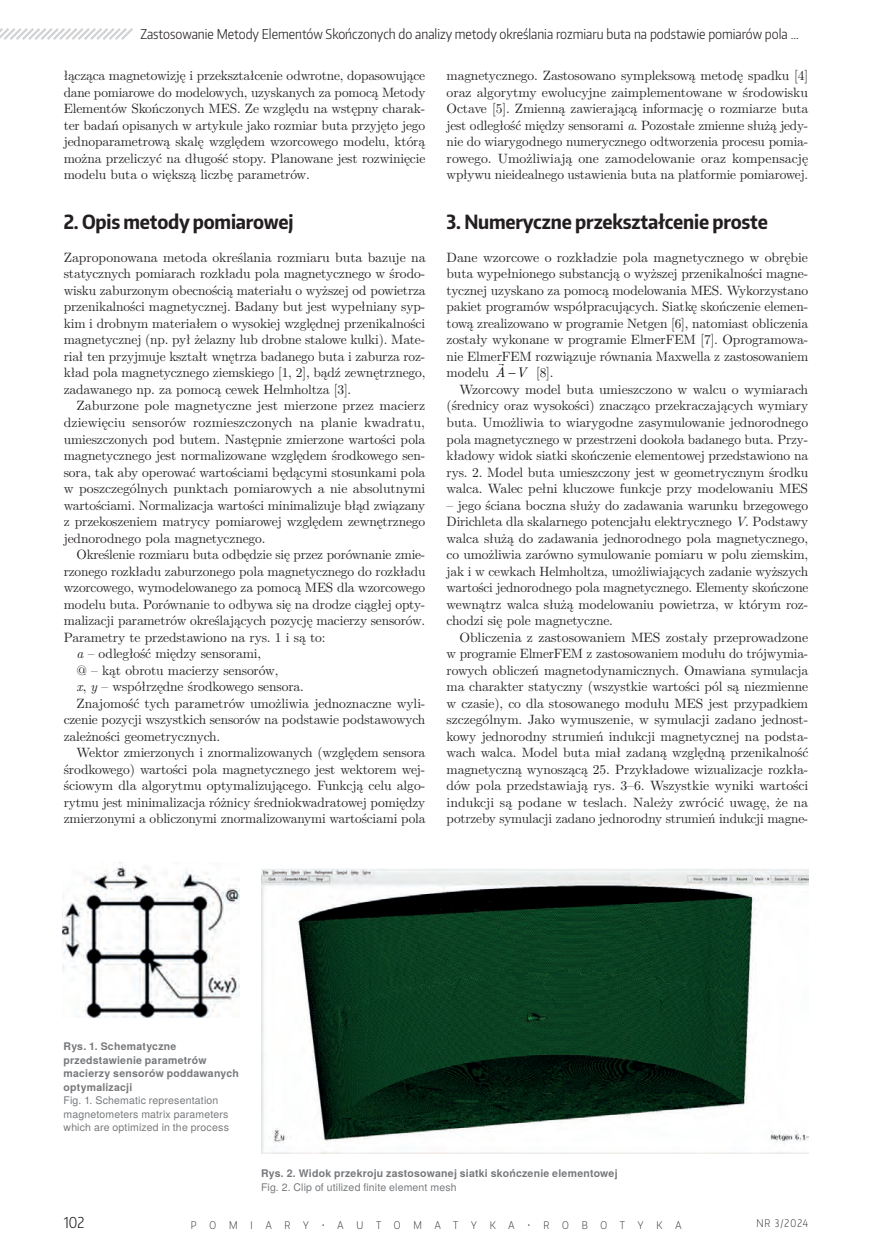
<style>
.page{position:relative;width:872px;height:1255px;background:#fff}
.page>*{position:absolute;margin:0;border:0;box-sizing:border-box;transform-origin:0 0}
.t1{font:700 19.5px "Encode Sans Condensed";letter-spacing:-.01em;color:#231f20}
.t2{font:300 15px "Encode Sans Condensed";color:#231f20}
.t3{font:13.5px/16.5px "LM Roman 10";letter-spacing:-.01em;color:#231f20;text-align:justify}
.t4{font:300 13.5px "Encode Sans Condensed";color:#231f20}
.t5{font:700 10.5px/13.5px "Te X Gyre Heros";letter-spacing:.02em;color:#76787b}
.t6{font:10.5px/13.5px "Te X Gyre Heros";letter-spacing:.015em;color:#76787b}
.t7{font:200 10.5px "Encode Sans Condensed";letter-spacing:1.225em;color:#231f20}
.s1{font-style:italic}
.s2{font-style:italic;font-size:13.95px;color:#000001}
.s3{color:#000001}
</style>
<div class="page">
<img style="left:62px;top:862px;width:177px;height:155px">
<img style="left:261px;top:868px;width:547px;height:285px">
<svg style="left:0;top:28px;width:133px;height:12px"></svg>
<p class="t4" style="left:140px;top:25px;width:660px">Zastosowanie Metody Elementów Skończonych do analizy metody określania rozmiaru buta na podstawie pomiarów pola ...</p>
<p class="t3" style="left:64px;top:66px;width:363px">łącząca magnetowizję i przekształcenie odwrotne, dopasowujące dane pomiarowe do modelowych, uzyskanych za pomocą Metody Elementów Skończonych MES. Ze względu na wstępny charak&shy;ter badań opisanych w artykule jako rozmiar buta przyjęto jego jednoparametrową skalę względem wzorcowego modelu, którą można przeliczyć na długość stopy. Planowane jest rozwinięcie modelu buta o większą liczbę parametrów.</p>
<h1 class="t1" style="left:64px;top:209px;width:231px">2. Opis metody pomiarowej</h1>
<p class="t3" style="left:64px;top:248px;width:363px">Zaproponowana metoda określania rozmiaru buta bazuje na statycznych pomiarach rozkładu pola magnetycznego w środo&shy;wisku zaburzonym obecnością materiału o wyższej od powietrza przenikalności magnetycznej. Badany but jest wypełniany syp&shy;kim i drobnym materiałem o wysokiej względnej przenikalności magnetycznej (np. pył żelazny lub drobne stalowe kulki). Mate&shy;riał ten przyjmuje kształt wnętrza badanego buta i zaburza roz&shy;kład pola magnetycznego ziemskiego [1, 2], bądź zewnętrznego, zadawanego np. za pomocą cewek Helmholtza [3].</p>
<p class="t3" style="left:64px;top:396px;width:363px;text-indent:13px">Zaburzone pole magnetyczne jest mierzone przez macierz dziewięciu sensorów rozmieszczonych na planie kwadratu, umieszczonych pod butem. Następnie zmierzone wartości pola magnetycznego jest normalizowane względem środkowego sen&shy;sora, tak aby operować wartościami będącymi stosunkami pola w poszczególnych punktach pomiarowych a nie absolutnymi wartościami. Normalizacja wartości minimalizuje błąd związany z przekoszeniem matrycy pomiarowej względem zewnętrznego jednorodnego pola magnetycznego.</p>
<p class="t3" style="left:76px;top:545px;width:350px">Określenie rozmiaru buta odbędzie się przez porównanie zmie-</p>
<p class="t3" style="left:64px;top:561px;width:363px">rzonego rozkładu zaburzonego pola magnetycznego do rozkładu</p>
<p class="t3" style="left:64px;top:578px;width:363px">wzorcowego, wymodelowanego za pomocą MES dla wzorcowego</p>
<p class="t3" style="left:64px;top:594px;width:363px">modelu buta. Porównanie to odbywa się na drodze ciągłej opty-</p>
<p class="t3" style="left:64px;top:611px;width:363px">malizacji parametrów określających pozycję macierzy sensorów.</p>
<p class="t3" style="left:64px;top:627px;width:263px">Parametry te przedstawiono na rys. 1 i są to:</p>
<p class="t3" style="left:77px;top:644px;width:186px"><span class="s1">a</span> – odległość między sensorami,</p>
<p class="t3" style="left:77px;top:660px;width:203px">@ – kąt obrotu macierzy sensorów,</p>
<p class="t3" style="left:77px;top:677px;width:229px"><span class="s1">x</span>, <span class="s1">y</span> – współrzędne środkowego sensora.</p>
<p class="t3" style="left:76px;top:693px;width:350px">Znajomość tych parametrów umożliwia jednoznaczne wyli-</p>
<p class="t3" style="left:64px;top:710px;width:363px">czenie pozycji wszystkich sensorów na podstawie podstawowych</p>
<p class="t3" style="left:64px;top:726px;width:158px">zależności geometrycznych.</p>
<p class="t3" style="left:77px;top:743px;width:350px">Wektor zmierzonych i znormalizowanych (względem sensora</p>
<p class="t3" style="left:64px;top:759px;width:363px">środkowego) wartości pola magnetycznego jest wektorem wej-</p>
<p class="t3" style="left:64px;top:776px;width:363px">ściowym dla algorytmu optymalizującego. Funkcją celu algo-</p>
<p class="t3" style="left:64px;top:792px;width:363px">rytmu jest minimalizacja różnicy średniokwadratowej pomiędzy</p>
<p class="t3" style="left:64px;top:809px;width:363px">zmierzonymi a obliczonymi znormalizowanymi wartościami pola</p>
<p class="t3" style="left:446px;top:66px;width:363px">magnetycznego. Zastosowano sympleksową metodę spadku [4] oraz algorytmy ewolucyjne zaimplementowane w środowisku Octave [5]. Zmienną zawierającą informację o rozmiarze buta jest odległość między sensorami <span class="s1">a</span>. Pozostałe zmienne służą jedy&shy;nie do wiarygodnego numerycznego odtworzenia procesu pomia&shy;rowego. Umożliwiają one zamodelowanie oraz kompensację wpływu nieidealnego ustawienia buta na platformie pomiarowej.</p>
<h1 class="t1" style="left:446px;top:209px;width:323px">3. Numeryczne przekształcenie proste</h1>
<p class="t3" style="left:446px;top:248px;width:363px">Dane wzorcowe o rozkładzie pola magnetycznego w obrębie buta wypełnionego substancją o wyższej przenikalności magne&shy;tycznej uzyskano za pomocą modelowania MES. Wykorzystano pakiet programów współpracujących. Siatkę skończenie elemen&shy;tową zrealizowano w programie Netgen [6], natomiast obliczenia zostały wykonane w programie ElmerFEM [7]. Oprogramowa&shy;nie ElmerFEM rozwiązuje równania Maxwella z zastosowaniem modelu <span class="s2">A V</span><span class="s3">−</span></p>
<p class="t3" style="left:536px;top:363px;width:19px">[8].</p>
<p class="t3" style="left:459px;top:380px;width:350px">Wzorcowy model buta umieszczono w walcu o wymiarach</p>
<p class="t3" style="left:446px;top:396px;width:363px">(średnicy oraz wysokości) znacząco przekraczających wymiary</p>
<p class="t3" style="left:446px;top:413px;width:363px">buta. Umożliwia to wiarygodne zasymulowanie jednorodnego</p>
<p class="t3" style="left:446px;top:429px;width:363px">pola magnetycznego w przestrzeni dookoła badanego buta. Przy-</p>
<p class="t3" style="left:446px;top:446px;width:363px">kładowy widok siatki skończenie elementowej przedstawiono na</p>
<p class="t3" style="left:446px;top:462px;width:363px">rys. 2. Model buta umieszczony jest w geometrycznym środku</p>
<p class="t3" style="left:446px;top:479px;width:363px">walca. Walec pełni kluczowe funkcje przy modelowaniu MES</p>
<p class="t3" style="left:446px;top:495px;width:363px">– jego ściana boczna służy do zadawania warunku brzegowego Dirichleta dla skalarnego potencjału elektrycznego <span class="s1">V</span>. Podstawy walca służą do zadawania jednorodnego pola magnetycznego, co umożliwia zarówno symulowanie pomiaru w polu ziemskim, jak i w cewkach Helmholtza, umożliwiających zadanie wyższych wartości jednorodnego pola magnetycznego. Elementy skończone wewnątrz walca służą modelowaniu powietrza, w którym roz&shy;chodzi się pole magnetyczne.</p>
<p class="t3" style="left:446px;top:627px;width:363px;text-indent:13px">Obliczenia z zastosowaniem MES zostały przeprowadzone w programie ElmerFEM z zastosowaniem modułu do trójwymia&shy;rowych obliczeń magnetodynamicznych. Omawiana symulacja ma charakter statyczny (wszystkie wartości pól są niezmienne w czasie), co dla stosowanego modułu MES jest przypadkiem szczególnym. Jako wymuszenie, w symulacji zadano jednost&shy;kowy jednorodny strumień indukcji magnetycznej na podsta&shy;wach walca. Model buta miał zadaną względną przenikalność magnetyczną wynoszącą 25. Przykładowe wizualizacje rozkła&shy;dów pola przedstawiają rys. 3–6. Wszystkie wyniki wartości indukcji są podane w teslach. Należy zwrócić uwagę, że na potrzeby symulacji zadano jednorodny strumień indukcji magne-</p>
<p class="t5" style="left:64px;top:1038px;width:177px">Rys. 1. Schematyczne przedstawienie parametrów macierzy sensorów poddawanych optymalizacji</p>
<p class="t6" style="left:64px;top:1092px;width:167px">Fig. 1. Schematic representation magnetometers matrix parameters which are optimized in the process</p>
<p class="t2" style="left:64px;top:1212px;width:22px">102</p>
<p class="t5" style="left:261px;top:1165px;width:358px">Rys. 2. Widok przekroju zastosowanej siatki skończenie elementowej</p>
<p class="t6" style="left:261px;top:1179px;width:197px">Fig. 2. Clip of utilized finite element mesh</p>
<p class="t7" style="left:191px;top:1217px;width:492px">POMIARY•AUTOMATYKA•ROBOTYKA</p>
<p class="t7" style="left:756px;top:1216px;width:53px">NR 3/2024</p>
</div>
